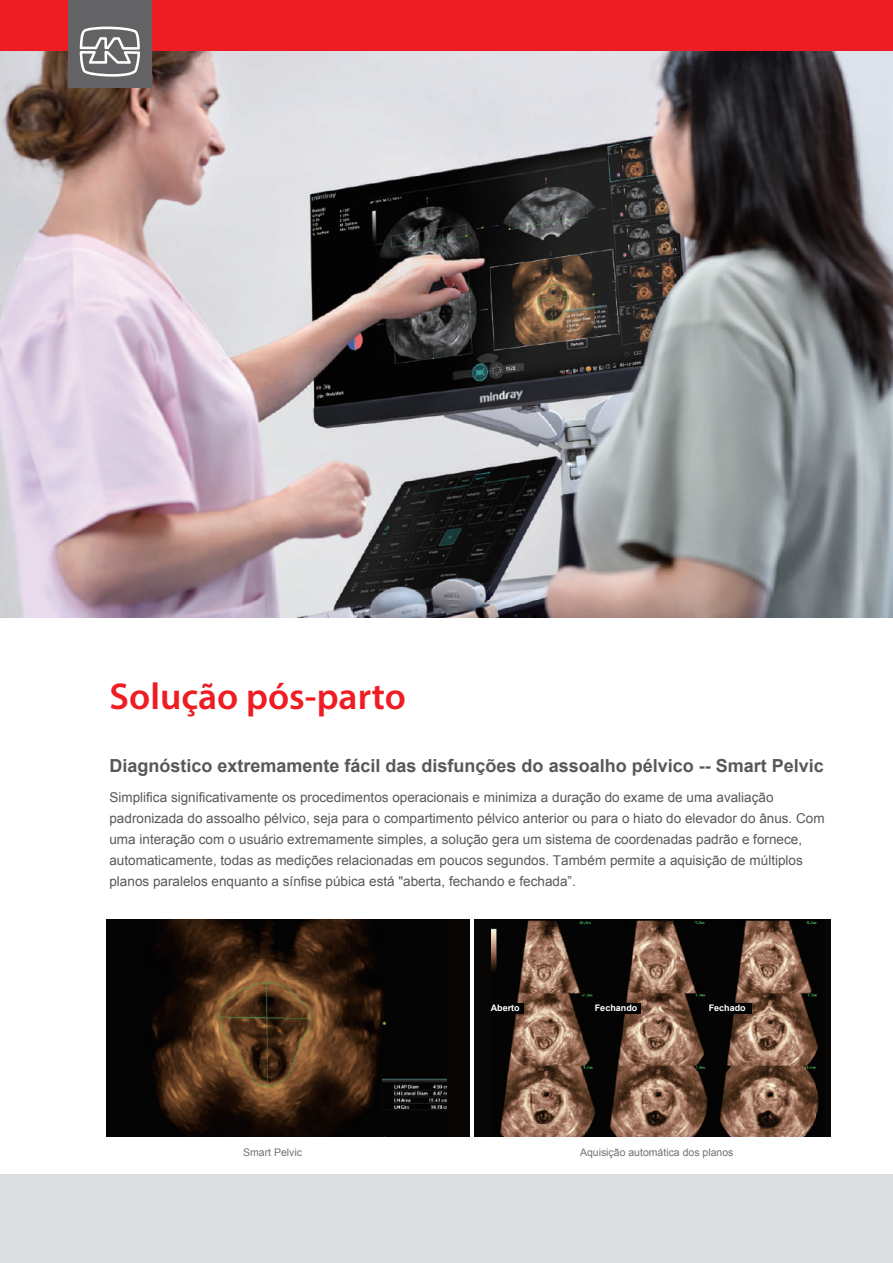
<style>
.page{position:relative;width:893px;height:1263px;background:#fff}
.page>*{position:absolute;margin:0;border:0;box-sizing:border-box;transform-origin:0 0}
.t1{font:600 37.5px "Myriad Pro";color:#ee1d23}
.t2{font:700 18px "Arial";color:#57585a}
.t3{font:13.5px/21px "Arial";color:#57585a}
.t4{font:10.5px "Arial";color:#727276}
.t5{font:700 9px "Arial";color:#fff}
</style>
<div class="page">
<img style="left:0;top:50px;width:893px;height:568px">
<div style="left:446px;top:920px;width:23px;height:217px;background:#070605"></div>
<div style="left:475px;top:920px;width:356px;height:217px;background:#070605"></div>
<img style="left:106px;top:920px;width:340px;height:217px">
<img style="left:492px;top:920px;width:331px;height:217px">
<div style="left:487px;top:1003px;width:36px;height:11px;background:#030303"></div>
<div style="left:592px;top:1003px;width:48px;height:11px;background:#030303"></div>
<div style="left:703px;top:1003px;width:48px;height:11px;background:#030303"></div>
<div style="left:0;top:0;width:893px;height:50px;background:#ee1d23"></div>
<div style="left:68px;top:0;width:83px;height:87px;background:#636366"></div>
<svg style="left:80px;top:27px;width:60px;height:50px"></svg>
<div style="left:0;top:1175px;width:893px;height:88px;background:#dcdddf"></div>
<h1 class="t1" style="left:110px;top:672px;width:298px">Solução pós-parto</h1>
<h2 class="t2" style="left:109px;top:754px;width:716px">Diagnóstico extremamente fácil das disfunções do assoalho pélvico -- Smart Pelvic</h2>
<p class="t3" style="left:109px;top:787px;width:717px">Simplifica significativamente os procedimentos operacionais e minimiza a duração do exame de uma avaliação padronizada do assoalho pélvico, seja para o compartimento pélvico anterior ou para o hiato do elevador do ânus. Com uma interação com o usuário extremamente simples, a solução gera um sistema de coordenadas padrão e fornece, automaticamente, todas as medições relacionadas em poucos segundos. Também permite a aquisição de múltiplos planos paralelos enquanto a sínfise púbica está "aberta, fechando e fechada”.</p>
<p class="t5" style="left:491px;top:1002px;width:30px">Aberto</p>
<p class="t5" style="left:595px;top:1002px;width:44px">Fechando</p>
<p class="t5" style="left:709px;top:1002px;width:39px">Fechado</p>
<p class="t4" style="left:243px;top:1145px;width:60px">Smart Pelvic</p>
<p class="t4" style="left:580px;top:1145px;width:155px">Aquisição automática dos planos</p>
</div>
